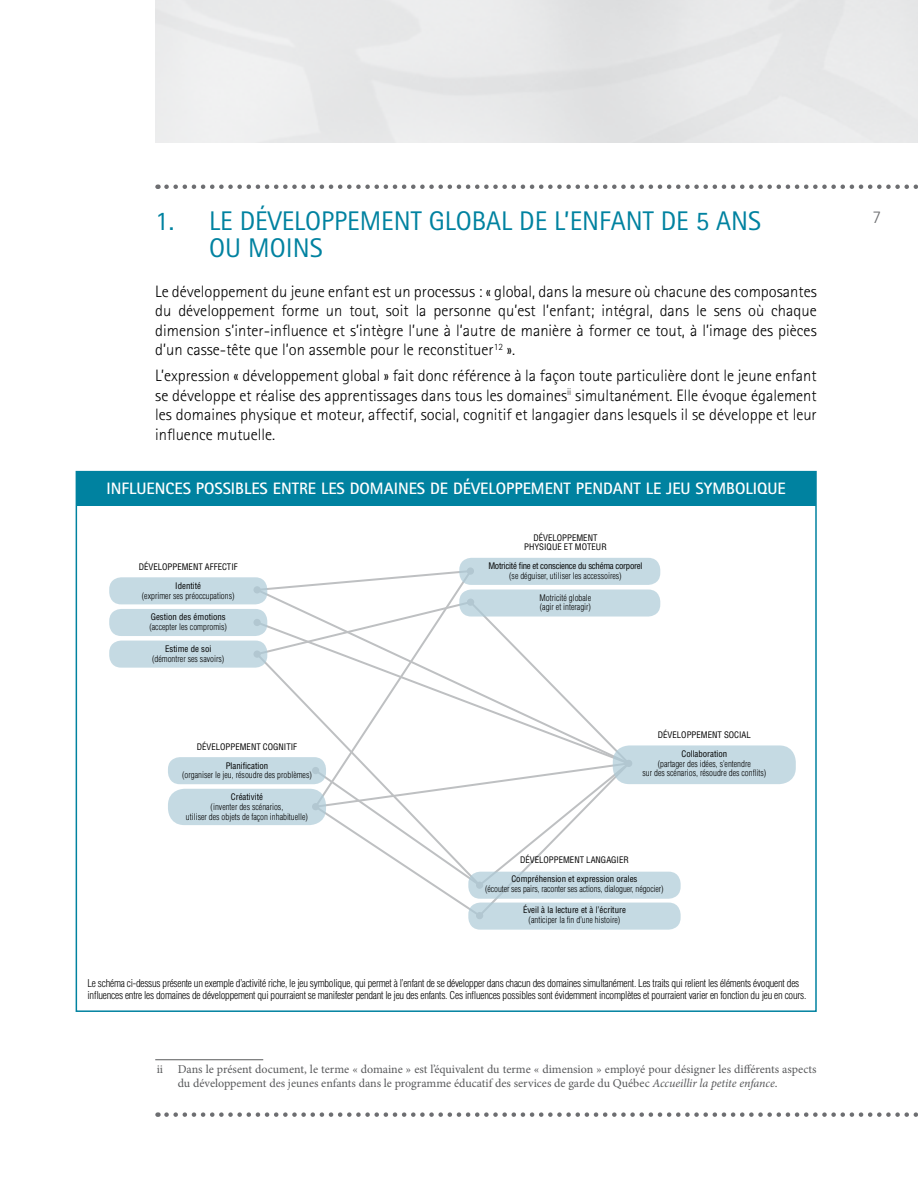
<style>
.page{position:relative;width:918px;height:1188px;background:#fff}
.page>*{position:absolute;margin:0;border:0;box-sizing:border-box;transform-origin:0 0}
.Titre_1{font:27px/27px "Rotis Sans Serif";color:#0082a0}
.t1{font:300 18px "Rotis Sans Serif";color:#6d6e71}
.texte_courant{font:300 16.5px/19.5px "Rotis Sans Serif";color:#000;text-align:justify}
.texte_courant-2{font:700 16.5px "Rotis Sans Serif";color:#fff}
.note_bas_page{font:12px/13.5px "Minion Pro";color:#58595b}
.texte_tab{font:300 condensed 10.5px/12px "Helvetica LT Std";letter-spacing:-.02em;color:#000}
.texte_tab-2{font:300 condensed 8.85px/9.8px "Helvetica LT Std";color:#000;text-align:center}
.texte_tab_gras{font:condensed 8.85px/9.8px "Helvetica LT Std";color:#000;text-align:center}
.texte_tab-3{font:condensed 8.85px/9.8px "Helvetica LT Std";letter-spacing:-.03em;color:#000;text-align:center}
.s1{font-weight:400}
.s2{font-weight:300}
.s3{font-style:italic}
</style>
<div class="page">
<svg style="left:166px;top:184px;width:752px;height:5px"></svg>
<svg style="left:166px;top:1112px;width:752px;height:5px"></svg>
<hr style="left:155px;top:1059px;width:108px;height:1px;background:#58595b">
<svg style="left:255px;top:571px;width:377px;height:341px"></svg>
<div style="left:459px;top:589px;width:201px;height:28px;background:#c5dae3;border-radius:12px"></div>
<div style="left:168px;top:789px;width:158px;height:36px;background:#c5dae3;border-radius:16px"></div>
<div style="left:468px;top:903px;width:213px;height:27px;background:#c5dae3;border-radius:12px"></div>
<div style="left:459px;top:558px;width:201px;height:27px;background:#c5dae3;border-radius:12px"></div>
<div style="left:168px;top:757px;width:158px;height:27px;background:#c5dae3;border-radius:12px"></div>
<div style="left:468px;top:872px;width:213px;height:27px;background:#c5dae3;border-radius:12px"></div>
<div style="left:109px;top:577px;width:158px;height:27px;background:#c5dae3;border-radius:12px"></div>
<div style="left:109px;top:609px;width:158px;height:27px;background:#c5dae3;border-radius:12px"></div>
<div style="left:109px;top:641px;width:158px;height:27px;background:#c5dae3;border-radius:12px"></div>
<div style="left:613px;top:745px;width:183px;height:39px;background:#c5dae3;border-radius:16px"></div>
<div style="left:76px;top:472px;width:740px;height:34px;background:#0082a0"></div>
<p class="Titre_1" style="left:209px;top:207px;width:553px;text-indent:-54px">1. LE DÉVELOPPEMENT GLOBAL DE L’ENFANT DE 5 ANS<br>OU MOINS</p>
<p class="texte_courant" style="left:155px;top:281px;width:663px">Le développement du jeune enfant est un processus : « global, dans la mesure où chacune des composantes du développement forme un tout, soit la personne qu’est l’enfant; intégral, dans le sens où chaque dimension s’inter-influence et s’intègre l’une à l’autre de manière à former ce tout, à l’image des pièces d’un casse-tête que l’on assemble pour le reconstituer<sup>12</sup> ».</p>
<p class="texte_courant" style="left:155px;top:366px;width:663px">L’expression « développement global » fait donc référence à la façon toute particulière dont le jeune enfant se développe et réalise des apprentissages dans tous les domaines<sup>ii</sup> simultanément. Elle évoque également les domaines physique et moteur, affectif, social, cognitif et langagier dans lesquels il se développe et leur influence mutuelle.</p>
<p class="texte_courant-2" style="left:107px;top:478px;width:681px">INFLUENCES POSSIBLES ENTRE LES DOMAINES DE DÉVELOPPEMENT PENDANT LE JEU SYMBOLIQUE</p>
<p class="texte_tab_gras" style="left:139px;top:562px;width:100px">DÉVELOPPEMENT AFFECTIF</p>
<p class="texte_tab-2" style="left:142px;top:581px;width:94px"><span class="s1">Identité<br></span>(exprimer ses préoccupations)</p>
<p class="texte_tab-2" style="left:149px;top:612px;width:79px;text-align:left"><span class="s1">Gestion des émotions </span>(accepter les compromis)</p>
<p class="texte_tab-2" style="left:152px;top:644px;width:74px"><span class="s1">Estime de soi </span>(démontrer ses savoirs)</p>
<p class="texte_tab_gras" style="left:197px;top:742px;width:102px">DÉVELOPPEMENT COGNITIF</p>
<p class="texte_tab-2" style="left:182px;top:761px;width:131px"><span class="s1">Planification<br></span>(organiser le jeu, résoudre des problèmes)</p>
<p class="texte_tab-2" style="left:186px;top:792px;width:124px"><span class="s1">Créativité<br></span>(inventer des scénarios,<br>utiliser des objets de façon inhabituelle)</p>
<p class="texte_tab_gras" style="left:524px;top:533px;width:84px">DÉVELOPPEMENT<br>PHYSIQUE ET MOTEUR</p>
<p class="texte_tab-3" style="left:488px;top:561px;width:156px">Motricité fine et conscience du schéma corporel <span class="s2">(se déguiser, utiliser les accessoires)</span></p>
<p class="texte_tab-2" style="left:540px;top:593px;width:53px;text-align:left">Motricité globale (agir et interagir)</p>
<p class="texte_tab_gras" style="left:658px;top:730px;width:95px">DÉVELOPPEMENT SOCIAL</p>
<p class="texte_tab-2" style="left:642px;top:749px;width:125px"><span class="s1">Collaboration<br></span>(partager des idées, s’entendre<br>sur des scénarios, résoudre des conflits)</p>
<p class="texte_tab_gras" style="left:520px;top:855px;width:110px">DÉVELOPPEMENT LANGAGIER</p>
<p class="texte_tab-2" style="left:485px;top:874px;width:180px"><span class="s1">Compréhension et expression orales<br></span>(écouter ses pairs, raconter ses actions, dialoguer, négocier)</p>
<p class="texte_tab-2" style="left:523px;top:905px;width:104px"><span class="s1">Éveil à la lecture et à l’écriture </span>(anticiper la fin d’une histoire)</p>
<p class="texte_tab" style="left:87px;top:977px;width:720px">Le schéma ci-dessus présente un exemple d’activité riche, le jeu symbolique, qui permet à l’enfant de se développer dans chacun des domaines simultanément. Les traits qui relient les éléments évoquent des influences entre les domaines de développement qui pourraient se manifester pendant le jeu des enfants. Ces influences possibles sont évidemment incomplètes et pourraient varier en fonction du jeu en cours.</p>
<p class="note_bas_page" style="left:178px;top:1063px;width:640px;text-indent:-21px">ii Dans le présent document, le terme « domaine » est l’équivalent du terme « dimension » employé pour désigner les différents aspects du développement des jeunes enfants dans le programme éducatif des services de garde du Québec <span class="s3">Accueillir la petite enfance</span>.</p>
<p class="t1" style="left:873px;top:207px;width:10px">7</p>
</div>
